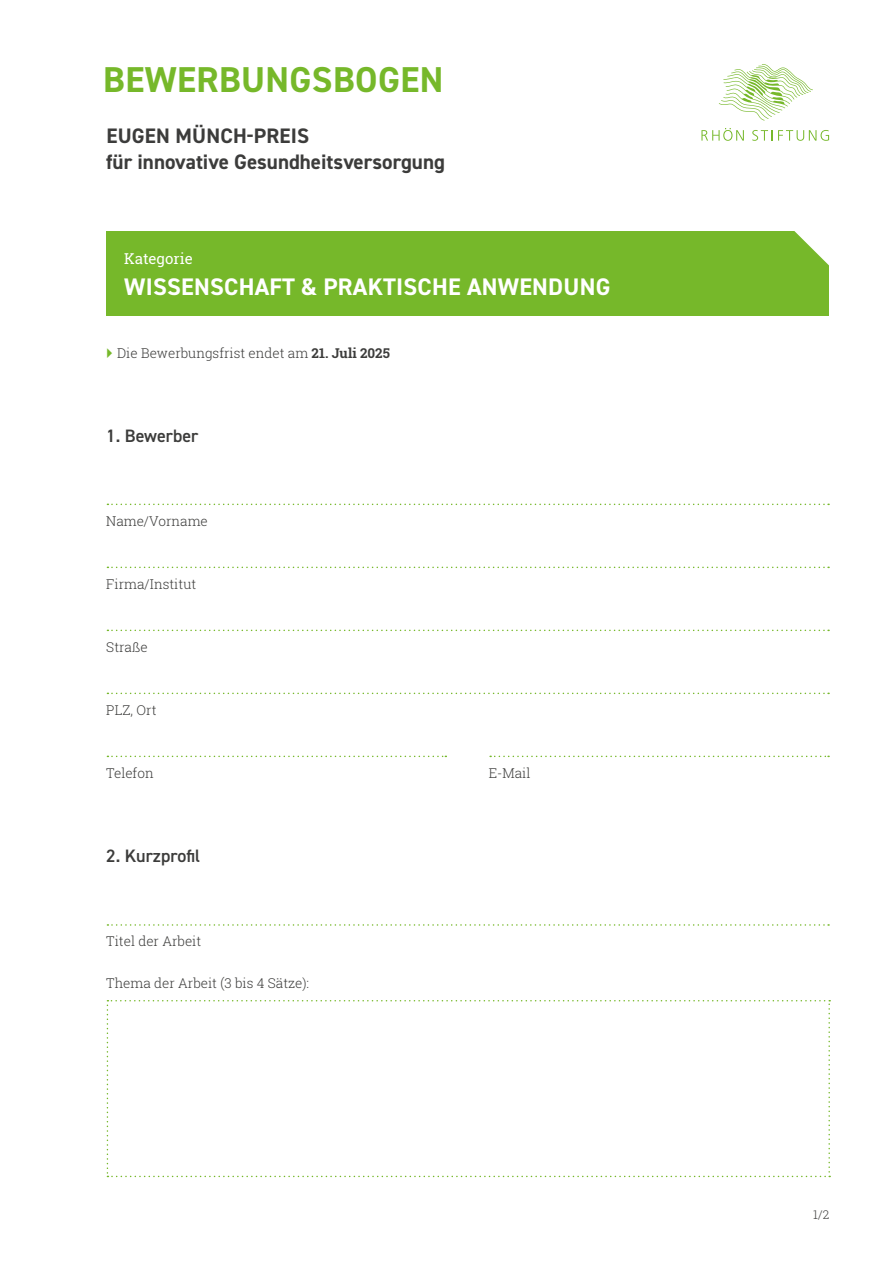
<style>
.page{position:relative;width:893px;height:1263px;background:#fff}
.page>*{position:absolute;margin:0;border:0;box-sizing:border-box;transform-origin:0 0}
.t1{font:700 36px "DIN2014";letter-spacing:.01em;color:#76b82a}
.t2{font:700 24px "DIN2014";letter-spacing:.01em;color:#fff}
.t3{font:700 21px/25.5px "DIN2014";color:#3c3c3b}
.t4{font:600 18px "DIN2014";color:#3c3c3b}
.t5{font:15px "Roboto Slab";color:#fff}
.t6{font:300 13.5px "Roboto Slab";color:#3c3c3b}
.t7{font:300 12px "Roboto Slab";color:#3c3c3b}
.s1{font-weight:700}
</style>
<div class="page">
<svg style="left:719px;top:64px;width:94px;height:57px"></svg>
<svg style="left:701px;top:128px;width:43px;height:13px"></svg>
<svg style="left:752px;top:130px;width:77px;height:11px"></svg>
<div style="left:106px;top:232px;width:723px;height:84px;background:#76b82a"></div>
<svg style="left:794px;top:231px;width:35px;height:35px"></svg>
<svg style="left:107px;top:504px;width:722px;height:1px"></svg>
<svg style="left:107px;top:567px;width:722px;height:1px"></svg>
<svg style="left:107px;top:630px;width:722px;height:1px"></svg>
<svg style="left:107px;top:693px;width:722px;height:1px"></svg>
<svg style="left:107px;top:756px;width:339px;height:1px"></svg>
<svg style="left:490px;top:756px;width:339px;height:1px"></svg>
<svg style="left:107px;top:924px;width:722px;height:2px"></svg>
<svg style="left:107px;top:1000px;width:723px;height:177px"></svg>
<p class="t1" style="left:103px;top:55px;width:342px">BEWERBUNGSBOGEN</p>
<p class="t3" style="left:106px;top:123px;width:340px">EUGEN MÜNCH-PREIS<br>für innovative Gesundheitsversorgung</p>
<p class="t5" style="left:124px;top:249px;width:70px">Kategorie</p>
<p class="t2" style="left:124px;top:271px;width:488px">WISSENSCHAFT &amp; PRAKTISCHE ANWENDUNG</p>
<p class="t6" style="left:117px;top:344px;width:274px">Die Bewerbungsfrist endet am <span class="s1">21. Juli 2025</span></p>
<p class="t4" style="left:106px;top:424px;width:94px">1. Bewerber</p>
<p class="t6" style="left:106px;top:512px;width:103px">Name/Vorname</p>
<p class="t6" style="left:106px;top:575px;width:91px">Firma/Institut</p>
<p class="t6" style="left:106px;top:638px;width:43px">Straße</p>
<p class="t6" style="left:106px;top:701px;width:52px">PLZ, Ort</p>
<p class="t6" style="left:106px;top:764px;width:49px">Telefon</p>
<p class="t6" style="left:489px;top:764px;width:43px">E-Mail</p>
<p class="t4" style="left:106px;top:844px;width:95px">2. Kurzprofil</p>
<p class="t6" style="left:106px;top:932px;width:97px">Titel der Arbeit</p>
<p class="t6" style="left:106px;top:974px;width:204px">Thema der Arbeit (3 bis 4 Sätze):</p>
<p class="t7" style="left:813px;top:1206px;width:18px">1/2</p>
</div>
